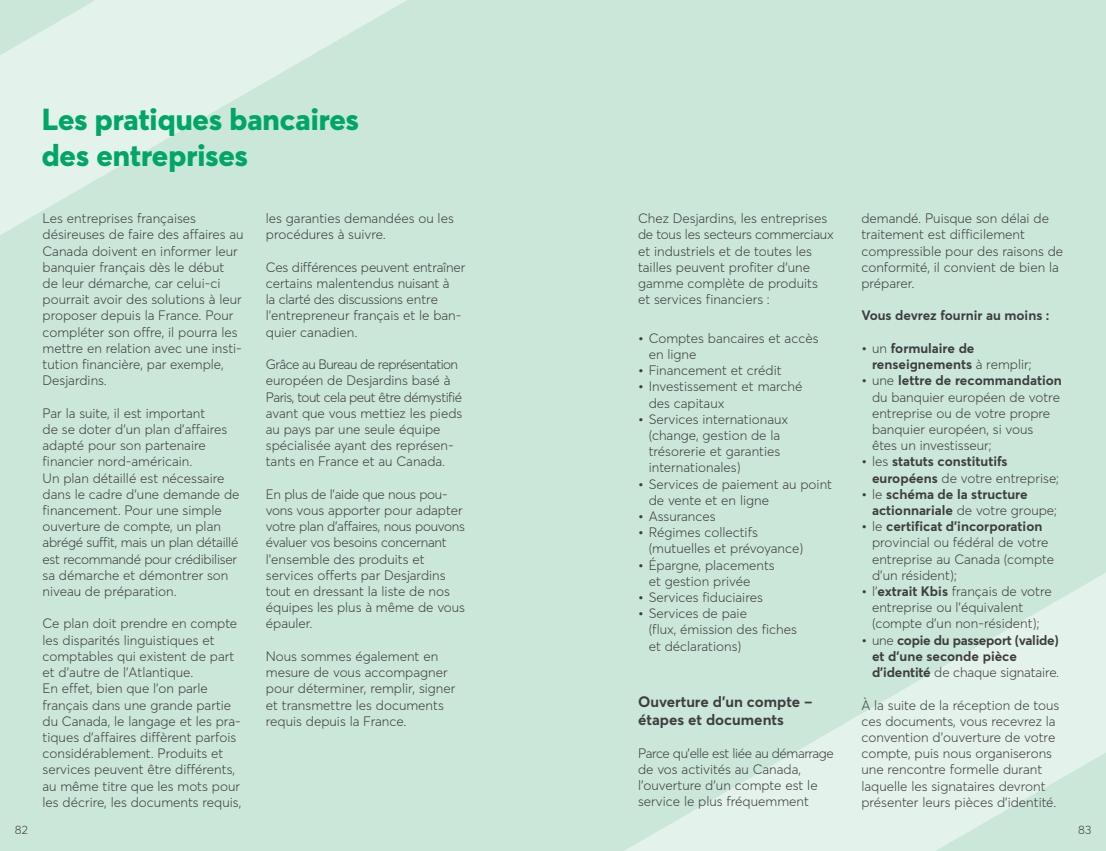
<style>
.page{position:relative;width:1106px;height:851px;background:#fff}
.page>*{position:absolute;margin:0;border:0;box-sizing:border-box;transform-origin:0 0}
.t1{font:800 30px/36px "Averta";color:#00a665}
.t2{font:700 15px/18px "Averta";color:#3e3e3f}
.t3{font:300 13.5px/16.2px "Averta";color:#3e3e3f}
.t4{font:700 13.5px/16.2px "Averta";color:#3e3e3f}
.t5{font:700 13.5px/16.2px "Averta";letter-spacing:-.02em;color:#3e3e3f}
.t6{font:300 12px "Averta";color:#3e3e3f}
.s1{font-weight:700}
.s2{font-weight:300}
</style>
<div class="page">
<div style="left:0;top:1px;width:1106px;height:849px;background:#cbe7d9"></div>
<svg style="left:0;top:0;width:407px;height:235px"></svg>
<svg style="left:626px;top:573px;width:480px;height:277px"></svg>
<h1 class="t1" style="left:42px;top:100px;width:319px">Les pratiques bancaires des entreprises</h1>
<p class="t3" style="left:43px;top:210px;width:203px">Les entreprises françaises désireuses de faire des affaires au<br>Canada doivent en informer leur banquier français dès le début<br>de leur démarche, car celui-ci pourrait avoir des solutions à leur proposer depuis la France. Pour compléter son offre, il pourra les mettre en relation avec une insti&shy;tution financière, par exemple,<br>Desjardins.</p>
<p class="t3" style="left:43px;top:404px;width:198px">Par la suite, il est important<br>de se doter d’un plan d’affaires adapté pour son partenaire financier nord-américain.<br>Un plan détaillé est nécessaire dans le cadre d’une demande de financement. Pour une simple ouverture de compte, un plan abrégé suffit, mais un plan détaillé est recommandé pour crédibiliser sa démarche et démontrer son niveau de préparation.</p>
<p class="t3" style="left:43px;top:615px;width:200px">Ce plan doit prendre en compte les disparités linguistiques et comptables qui existent de part et d’autre de l’Atlantique.<br>En effet, bien que l’on parle français dans une grande partie du Canada, le langage et les pra&shy;tiques d’affaires diffèrent parfois considérablement. Produits et services peuvent être différents, au même titre que les mots pour les décrire, les documents requis,</p>
<p class="t3" style="left:266px;top:210px;width:189px">les garanties demandées ou les procédures à suivre.</p>
<p class="t3" style="left:266px;top:259px;width:201px">Ces différences peuvent entraîner certains malentendus nuisant à<br>la clarté des discussions entre l’entrepreneur français et le ban&shy;quier canadien.</p>
<p class="t3" style="left:266px;top:356px;width:198px">Grâce au Bureau de représentation européen de Desjardins basé à<br>Paris, tout cela peut être démystifié avant que vous mettiez les pieds au pays par une seule équipe spécialisée ayant des représen&shy;tants en France et au Canada.</p>
<p class="t3" style="left:266px;top:485px;width:201px">En plus de l’aide que nous pou&shy;vons vous apporter pour adapter votre plan d’affaires, nous pouvons évaluer vos besoins concernant l’ensemble des produits et services offerts par Desjardins tout en dressant la liste de nos équipes les plus à même de vous épauler.</p>
<p class="t3" style="left:266px;top:647px;width:191px">Nous sommes également en mesure de vous accompagner pour déterminer, remplir, signer et transmettre les documents requis depuis la France.</p>
<p class="t3" style="left:638px;top:210px;width:197px">Chez Desjardins, les entreprises de tous les secteurs commerciaux et industriels et de toutes les tailles peuvent profiter d’une gamme complète de produits<br>et services financiers :</p>
<p class="t3" style="left:648px;top:329px;width:171px;text-indent:-11px"><span class="s1">•</span> Comptes bancaires et accès en ligne</p>
<p class="t3" style="left:638px;top:362px;width:145px"><span class="s1">•</span> Financement et crédit</p>
<p class="t3" style="left:648px;top:378px;width:155px;text-indent:-11px"><span class="s1">•</span> Investissement et marché des capitaux</p>
<p class="t3" style="left:648px;top:410px;width:141px;text-indent:-11px"><span class="s1">•</span> Services internationaux (change, gestion de la trésorerie et garanties internationales)</p>
<p class="t3" style="left:648px;top:475px;width:185px;text-indent:-11px"><span class="s1">•</span> Services de paiement au point de vente et en ligne</p>
<p class="t3" style="left:638px;top:508px;width:79px"><span class="s1">•</span> Assurances</p>
<p class="t3" style="left:648px;top:524px;width:156px;text-indent:-11px"><span class="s1">•</span> Régimes collectifs (mutuelles et prévoyance)</p>
<p class="t3" style="left:648px;top:556px;width:128px;text-indent:-11px"><span class="s1">•</span> Épargne, placements et gestion privée</p>
<p class="t3" style="left:638px;top:589px;width:126px"><span class="s1">•</span> Services fiduciaires</p>
<p class="t3" style="left:648px;top:605px;width:150px;text-indent:-11px"><span class="s1">•</span> Services de paie<br>(flux, émission des fiches et déclarations)</p>
<p class="t2" style="left:638px;top:692px;width:176px">Ouverture d’un compte – étapes et documents</p>
<p class="t3" style="left:638px;top:744px;width:197px">Parce qu’elle est liée au démarrage de vos activités au Canada, l’ouverture d’un compte est le service le plus fréquemment</p>
<p class="t3" style="left:861px;top:210px;width:203px">demandé. Puisque son délai de traitement est difficilement compressible pour des raisons de conformité, il convient de bien la préparer.</p>
<p class="t4" style="left:861px;top:307px;width:190px">Vous devrez fournir au moins :</p>
<p class="t4" style="left:872px;top:340px;width:161px;text-indent:-11px">• <span class="s2">un</span> formulaire de renseignements <span class="s2">à remplir;</span></p>
<p class="t3" style="left:872px;top:372px;width:191px;text-indent:-11px"><span class="s1">•</span> une <span class="s1">lettre de recommandation </span>du banquier européen de votre entreprise ou de votre propre banquier européen, si vous<br>êtes un investisseur;</p>
<p class="t4" style="left:872px;top:453px;width:189px;text-indent:-11px">• <span class="s2">les</span> statuts constitutifs européens <span class="s2">de votre entreprise;</span></p>
<p class="t4" style="left:872px;top:485px;width:186px;text-indent:-11px">• <span class="s2">le</span> schéma de la structure actionnariale <span class="s2">de votre groupe;</span></p>
<p class="t3" style="left:872px;top:518px;width:183px;text-indent:-11px"><span class="s1">•</span> le <span class="s1">certificat d’incorporation </span>provincial ou fédéral de votre entreprise au Canada (compte d’un résident);</p>
<p class="t3" style="left:872px;top:583px;width:181px;text-indent:-11px"><span class="s1">•</span> l’<span class="s1">extrait Kbis</span> français de votre entreprise ou l’équivalent (compte d’un non-résident);</p>
<p class="t5" style="left:872px;top:631px;width:189px;text-indent:-11px">• <span class="s2">une</span> copie du passeport (valide) et d’une seconde pièce d’identité <span class="s2">de chaque signataire.</span></p>
<p class="t3" style="left:861px;top:696px;width:199px">À la suite de la réception de tous ces documents, vous recevrez la convention d’ouverture de votre compte, puis nous organiserons une rencontre formelle durant laquelle les signataires devront présenter leurs pièces d’identité.</p>
<p class="t6" style="left:15px;top:822px;width:14px">82</p>
<p class="t6" style="left:1078px;top:822px;width:15px">83</p>
</div>
